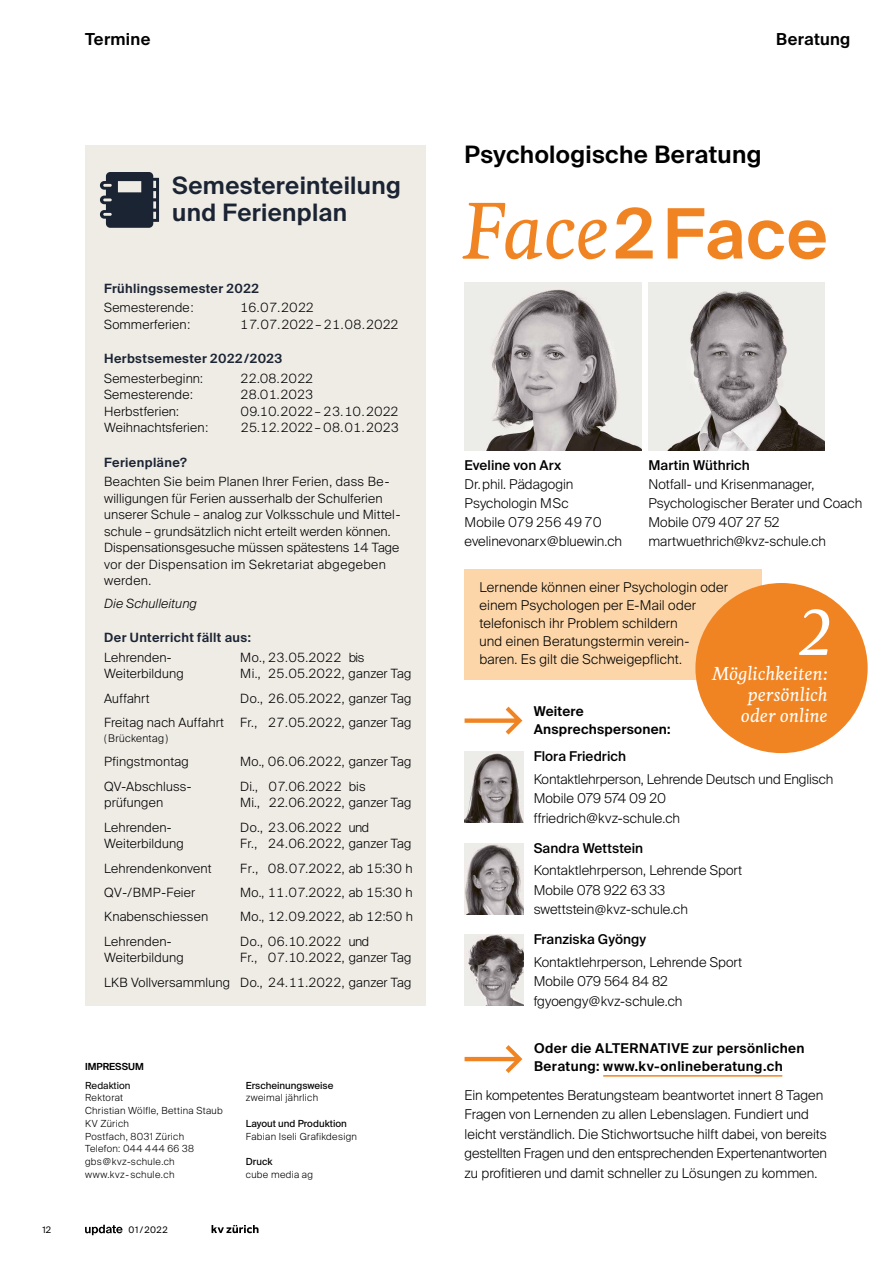
<style>
.page{position:relative;width:893px;height:1263px;background:#fff}
.page>*{position:absolute;margin:0;border:0;box-sizing:border-box;transform-origin:0 0}
.t1{font:600 24px/27px "Suisse Intl";letter-spacing:.015em;color:#1b2433}
.t2{font:600 24px "Suisse Intl";letter-spacing:.015em;color:#000}
.t3{font:italic 500 17.55px/21.5px "Feijoa";color:#fff;text-align:right}
.t4{font:600 16.5px "Suisse Intl";letter-spacing:.015em;color:#000}
.t5{font:300 13.5px/19.5px "Suisse Intl";letter-spacing:.005em;color:#000}
.t6{font:600 13.5px/18px "Suisse Intl";letter-spacing:.025em;color:#000}
.t7{font:500 13.5px "Suisse Intl";letter-spacing:.005em;color:#000}
.t8{font:300 12.75px/16.5px "Suisse Intl";letter-spacing:.015em;color:#000}
.t9{font:300 12.75px "Suisse Intl";letter-spacing:-.005em;color:#000}
.t10{font:600 12.75px "Suisse Intl";letter-spacing:.03em;color:#1b2433}
.t11{font:300 12.75px "Suisse Intl";letter-spacing:-.025em;color:#000}
.t12{font:300 12.75px "Suisse Intl";letter-spacing:-.02em;color:#000}
.t13{font:300 12.75px "Suisse Intl";letter-spacing:-.01em;color:#000}
.t14{font:italic 300 12.75px "Suisse Intl";letter-spacing:.01em;color:#000}
.t15{font:300 10.5px "Suisse Intl";letter-spacing:.035em;color:#000}
.t16{font:300 9.75px/12.8px "Suisse Intl";letter-spacing:.035em;color:#000}
.t17{font:9.75px "Suisse Intl";color:#000}
.t18{font:600 9.75px "Suisse Intl";color:#000}
.t19{font:9.75px "Suisse Intl";color:#000}
.t20{font:9px "Suisse Intl";letter-spacing:.06em;color:#000}
</style>
<div class="page">
<svg style="left:212px;top:1225px;width:46px;height:8px"></svg>
<svg style="left:85px;top:1225px;width:38px;height:10px"></svg>
<svg style="left:462px;top:203px;width:145px;height:56px"></svg>
<svg style="left:616px;top:207px;width:210px;height:52px"></svg>
<img style="left:465px;top:934px;width:59px;height:72px">
<img style="left:465px;top:751px;width:59px;height:72px">
<img style="left:465px;top:843px;width:59px;height:71px">
<div style="left:465px;top:569px;width:297px;height:110px;background:#fcd6a9"></div>
<div style="left:695px;top:583px;width:173px;height:170px;background:#f18422;border-radius:50%"></div>
<svg style="left:799px;top:609px;width:30px;height:46px"></svg>
<svg style="left:465px;top:1045px;width:57px;height:28px"></svg>
<hr style="left:603px;top:1075px;width:179px;height:1px;background:#f18422">
<svg style="left:465px;top:707px;width:57px;height:28px"></svg>
<img style="left:648px;top:283px;width:177px;height:168px">
<img style="left:465px;top:283px;width:176px;height:168px">
<div style="left:85px;top:146px;width:340px;height:860px;background:#efece6"></div>
<svg style="left:100px;top:172px;width:59px;height:56px"></svg>
<p class="t4" style="left:85px;top:30px;width:67px">Termine</p>
<p class="t4" style="left:776px;top:30px;width:76px">Beratung</p>
<h1 class="t1" style="left:172px;top:172px;width:230px">Semestereinteilung und Ferienplan</h1>
<p class="t10" style="left:104px;top:281px;width:156px">Frühlingssemester 2022</p>
<p class="t8" style="left:104px;top:299px;width:91px">Semesterende:</p>
<p class="t8" style="left:240px;top:299px;width:75px">16.07.2022</p>
<p class="t8" style="left:104px;top:316px;width:87px">Sommerferien:</p>
<p class="t12" style="left:240px;top:317px;width:160px">17.07.2022– 21.08.2022</p>
<p class="t10" style="left:104px;top:351px;width:180px">Herbstsemester 2022/2023</p>
<p class="t8" style="left:104px;top:370px;width:100px">Semesterbeginn:</p>
<p class="t8" style="left:240px;top:370px;width:75px">22.08.2022</p>
<p class="t8" style="left:104px;top:386px;width:90px">Semesterende:</p>
<p class="t8" style="left:240px;top:386px;width:75px">28.01.2023</p>
<p class="t8" style="left:104px;top:403px;width:76px">Herbstferien:</p>
<p class="t11" style="left:240px;top:404px;width:160px">09.10.2022– 23.10.2022</p>
<p class="t8" style="left:104px;top:419px;width:105px">Weihnachtsferien:</p>
<p class="t11" style="left:240px;top:420px;width:160px">25.12.2022– 08.01.2023</p>
<p class="t10" style="left:104px;top:455px;width:84px">Ferienpläne?</p>
<p class="t8" style="left:104px;top:473px;width:298px">Beachten Sie beim Planen Ihrer Ferien, dass Be&shy;willigungen für Ferien ausserhalb der Schulferien unserer Schule – analog zur Volksschule und Mittel&shy;schule – grundsätzlich nicht erteilt werden können.<br>Dispensationsgesuche müssen spätestens 14 Tage vor der Dispensation im Sekretariat abgegeben werden.</p>
<p class="t14" style="left:104px;top:596px;width:94px">Die Schulleitung</p>
<p class="t10" style="left:104px;top:630px;width:148px">Der Unterricht fällt aus:</p>
<p class="t8" style="left:104px;top:649px;width:69px">Lehrenden-</p>
<p class="t12" style="left:240px;top:650px;width:126px">Mo., 23. 05.2022 bis</p>
<p class="t8" style="left:104px;top:665px;width:81px">Weiterbildung</p>
<p class="t9" style="left:240px;top:666px;width:173px">Mi., 25. 05.2022, ganzer Tag</p>
<p class="t8" style="left:104px;top:690px;width:47px">Auffahrt</p>
<p class="t9" style="left:240px;top:691px;width:173px">Do., 26. 05.2022, ganzer Tag</p>
<p class="t8" style="left:104px;top:714px;width:121px">Freitag nach Auffahrt</p>
<p class="t8" style="left:240px;top:714px;width:173px">Fr., 27. 05.2022, ganzer Tag</p>
<p class="t15" style="left:104px;top:732px;width:65px">( Brückentag )</p>
<p class="t8" style="left:104px;top:754px;width:86px">Pfingstmontag</p>
<p class="t8" style="left:240px;top:754px;width:173px">Mo., 06. 06.2022, ganzer Tag</p>
<p class="t8" style="left:104px;top:778px;width:89px">QV-Abschluss-</p>
<p class="t8" style="left:240px;top:778px;width:127px">Di., 07. 06.2022 bis</p>
<p class="t8" style="left:104px;top:794px;width:60px">prüfungen</p>
<p class="t9" style="left:240px;top:795px;width:173px">Mi., 22. 06.2022, ganzer Tag</p>
<p class="t8" style="left:104px;top:819px;width:69px">Lehrenden-</p>
<p class="t12" style="left:240px;top:820px;width:130px">Do., 23. 06.2022 und</p>
<p class="t8" style="left:104px;top:835px;width:81px">Weiterbildung</p>
<p class="t9" style="left:240px;top:836px;width:173px">Fr., 24. 06.2022, ganzer Tag</p>
<p class="t8" style="left:104px;top:860px;width:109px">Lehrendenkonvent</p>
<p class="t9" style="left:240px;top:861px;width:174px">Fr., 08. 07.2022, ab 15:30 h</p>
<p class="t8" style="left:104px;top:884px;width:92px">QV-/BMP-Feier</p>
<p class="t13" style="left:240px;top:885px;width:174px">Mo., 11. 07.2022, ab 15:30 h</p>
<p class="t8" style="left:104px;top:908px;width:105px">Knabenschiessen</p>
<p class="t13" style="left:240px;top:909px;width:174px">Mo., 12. 09.2022, ab 12:50 h</p>
<p class="t8" style="left:104px;top:933px;width:69px">Lehrenden-</p>
<p class="t11" style="left:240px;top:934px;width:130px">Do., 06. 10.2022 und</p>
<p class="t8" style="left:104px;top:949px;width:81px">Weiterbildung</p>
<p class="t8" style="left:104px;top:945px;width:309px;line-height:24.5px;text-align:right">Fr., 07. 10.2022, ganzer Tag<br>LKB Vollversammlung Do., 24. 11.2022, ganzer Tag</p>
<p class="t18" style="left:85px;top:1061px;width:60px">IMPRESSUM</p>
<p class="t19" style="left:85px;top:1079px;width:47px">Redaktion</p>
<p class="t16" style="left:85px;top:1092px;width:139px">Rektorat<br>Christian Wölfle, Bettina Staub<br>KV Zürich<br>Postfach, 8031 Zürich<br>Telefon: 044 444 66 38 gbs@kvz-schule.ch www.kvz-schule.ch</p>
<p class="t20" style="left:43px;top:1225px;width:10px">12</p>
<p class="t20" style="left:128px;top:1225px;width:41px">01/2022</p>
<p class="t17" style="left:246px;top:1079px;width:89px">Erscheinungsweise</p>
<p class="t16" style="left:246px;top:1092px;width:74px">zweimal jährlich</p>
<p class="t17" style="left:246px;top:1118px;width:103px">Layout und Produktion</p>
<p class="t16" style="left:246px;top:1130px;width:113px">Fabian Iseli Grafikdesign</p>
<p class="t17" style="left:246px;top:1156px;width:28px">Druck</p>
<p class="t16" style="left:246px;top:1168px;width:69px">cube media ag</p>
<h1 class="t2" style="left:465px;top:141px;width:298px">Psychologische Beratung</h1>
<p class="t7" style="left:465px;top:457px;width:98px">Eveline von Arx</p>
<p class="t5" style="left:465px;top:475px;width:159px">Dr.phil. Pädagogin<br>Psychologin MSc<br>Mobile 079 256 49 70 evelinevonarx@bluewin.ch</p>
<p class="t7" style="left:648px;top:457px;width:103px">Martin Wüthrich</p>
<p class="t5" style="left:648px;top:475px;width:215px">Notfall- und Krisenmanager,<br>Psychologischer Berater und Coach<br>Mobile 079 407 27 52 martwuethrich@kvz-schule.ch</p>
<p class="t5" style="left:479px;top:578px;width:250px;line-height:18px">Lernende können einer Psychologin oder einem Psychologen per E-Mail oder telefonisch ihr Problem schildern<br>und einen Beratungstermin verein&shy;baren. Es gilt die Schweigepflicht.</p>
<p class="t3" style="left:713px;top:663px;width:116px">Möglichkeiten: persönlich oder online</p>
<p class="t6" style="left:534px;top:703px;width:138px">Weitere<br>Ansprechspersonen:</p>
<p class="t7" style="left:534px;top:749px;width:94px">Flora Friedrich</p>
<p class="t5" style="left:534px;top:769px;width:301px">Kontaktlehrperson, Lehrende Deutsch und Englisch<br>Mobile 079 574 09 20<br>ffriedrich@kvz-schule.ch</p>
<p class="t7" style="left:534px;top:840px;width:111px">Sandra Wettstein</p>
<p class="t5" style="left:534px;top:861px;width:210px">Kontaktlehrperson, Lehrende Sport<br>Mobile 078 922 63 33 swettstein@kvz-schule.ch</p>
<p class="t7" style="left:534px;top:932px;width:114px">Franziska Gyöngy</p>
<p class="t5" style="left:534px;top:952px;width:210px">Kontaktlehrperson, Lehrende Sport<br>Mobile 079 564 84 82 fgyoengy@kvz-schule.ch</p>
<p class="t6" style="left:534px;top:1040px;width:272px">Oder die ALTERNATIVE zur persönlichen<br>Beratung: www.kv-onlineberatung.ch</p>
<p class="t5" style="left:465px;top:1085px;width:364px">Ein kompetentes Beratungsteam beantwortet innert 8 Tagen Fragen von Lernenden zu allen Lebenslagen. Fundiert und leicht verständlich. Die Stichwortsuche hilft dabei, von bereits gestellten Fragen und den entsprechenden Expertenantworten zu profitieren und damit schneller zu Lösungen zu kommen.</p>
</div>
